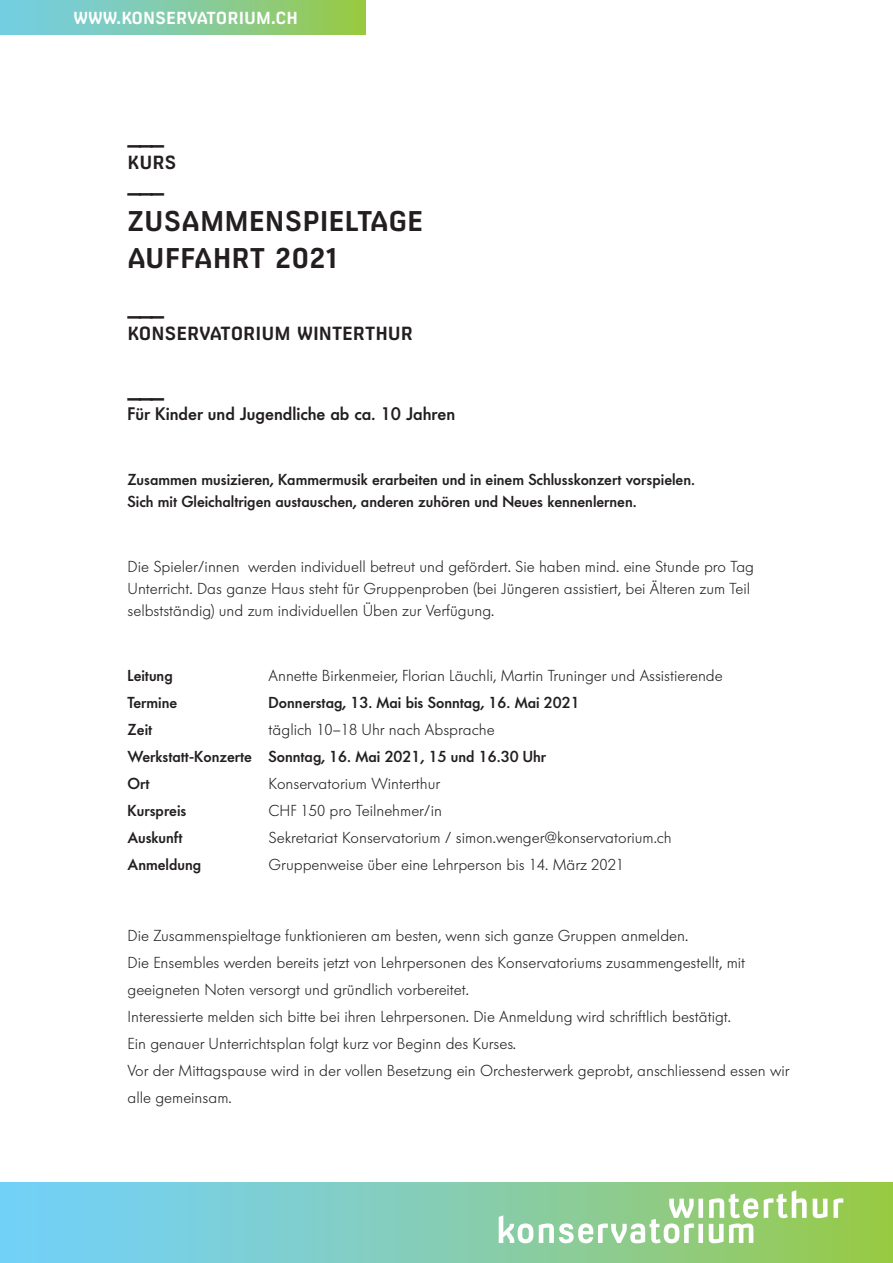
<style>
.page{position:relative;width:893px;height:1263px;background:#fff}
.page>*{position:absolute;margin:0;border:0;box-sizing:border-box;transform-origin:0 0}
.t1{font:700 27px "Milibus Rg";color:#231f20}
.Strich{font:700 22.5px "Milibus Rg";color:#231f20}
.Untertitel{font:700 22.5px "Milibus Rg";color:#231f20}
.Untertitel-2{font:500 18px "Futura BQ";color:#231f20}
.Titel_klein{font:700 18px "Milibus Rg";color:#231f20}
.t2{font:700 16.5px "Milibus Rg";color:#fff}
.Untertitel-3{font:300 15.75px/27px "Futura BQ";color:#231f20}
.Untertitel-4{font:500 15.75px "Futura BQ";color:#231f20}
</style>
<div class="page">
<div style="left:0;top:0;width:365px;height:34px;background:linear-gradient(to right,#72ceef,#98c94b)"></div>
<svg style="left:0;top:1182px;width:893px;height:81px;background:#82cdba"></svg>
<svg style="left:499px;top:1190px;width:344px;height:53px"></svg>
<p class="t2" style="left:74px;top:8px;width:226px">WWW.KONSERVATORIUM.CH</p>
<p class="Strich" style="left:128px;top:123px;width:38px">___</p>
<p class="Titel_klein" style="left:128px;top:152px;width:50px">KURS</p>
<p class="Strich" style="left:128px;top:171px;width:38px">___</p>
<p class="t1" style="left:128px;top:205px;width:297px">ZUSAMMENSPIELTAGE</p>
<p class="t1" style="left:128px;top:242px;width:211px">AUFFAHRT 2021</p>
<p class="Strich" style="left:128px;top:294px;width:38px">___</p>
<p class="Titel_klein" style="left:128px;top:323px;width:287px">KONSERVATORIUM WINTERTHUR</p>
<p class="Untertitel" style="left:128px;top:376px;width:38px">___</p>
<p class="Untertitel-2" style="left:128px;top:402px;width:329px">Für Kinder und Jugendliche ab ca. 10 Jahren</p>
<p class="Untertitel-4" style="left:128px;top:470px;width:569px">Zusammen musizieren, Kammermusik erarbeiten und in einem Schlusskonzert vorspielen.</p>
<p class="Untertitel-4" style="left:128px;top:491px;width:511px">Sich mit Gleichaltrigen austauschen, anderen zuhören und Neues kennenlernen.</p>
<p class="Untertitel-3" style="left:128px;top:553px;width:628px">Die Spieler/innen werden individuell betreut und gefördert. Sie haben mind. eine Stunde pro Tag</p>
<p class="Untertitel-3" style="left:128px;top:575px;width:624px">Unterricht. Das ganze Haus steht für Gruppenproben (bei Jüngeren assistiert, bei Älteren zum Teil</p>
<p class="Untertitel-3" style="left:128px;top:597px;width:368px">selbstständig) und zum individuellen Üben zur Verfügung.</p>
<p class="Untertitel-4" style="left:128px;top:665px;width:47px">Leitung</p>
<p class="Untertitel-3" style="left:269px;top:662px;width:456px">Annette Birkenmeier, Florian Läuchli, Martin Truninger und Assistierende</p>
<p class="Untertitel-4" style="left:128px;top:692px;width:51px">Termine</p>
<p class="Untertitel-4" style="left:269px;top:692px;width:313px">Donnerstag, 13. Mai bis Sonntag, 16. Mai 2021</p>
<p class="Untertitel-4" style="left:128px;top:719px;width:26px">Zeit</p>
<p class="Untertitel-3" style="left:269px;top:716px;width:228px">täglich 10–18 Uhr nach Absprache</p>
<p class="Untertitel-4" style="left:128px;top:746px;width:420px">Werkstatt-Konzerte Sonntag, 16. Mai 2021, 15 und 16.30 Uhr</p>
<p class="Untertitel-4" style="left:128px;top:773px;width:24px">Ort</p>
<p class="Untertitel-3" style="left:269px;top:770px;width:173px">Konservatorium Winterthur</p>
<p class="Untertitel-4" style="left:128px;top:800px;width:60px">Kurspreis</p>
<p class="Untertitel-3" style="left:269px;top:797px;width:175px">CHF 150 pro Teilnehmer/in</p>
<p class="Untertitel-4" style="left:128px;top:827px;width:56px">Auskunft</p>
<p class="Untertitel-3" style="left:269px;top:824px;width:405px">Sekretariat Konservatorium / simon.wenger@konservatorium.ch</p>
<p class="Untertitel-4" style="left:128px;top:854px;width:75px">Anmeldung</p>
<p class="Untertitel-3" style="left:269px;top:851px;width:357px">Gruppenweise über eine Lehrperson bis 14. März 2021</p>
<p class="Untertitel-3" style="left:128px;top:922px;width:562px">Die Zusammenspieltage funktionieren am besten, wenn sich ganze Gruppen anmelden.</p>
<p class="Untertitel-3" style="left:128px;top:949px;width:619px">Die Ensembles werden bereits jetzt von Lehrpersonen des Konservatoriums zusammengestellt, mit</p>
<p class="Untertitel-3" style="left:128px;top:976px;width:343px">geeigneten Noten versorgt und gründlich vorbereitet.</p>
<p class="Untertitel-3" style="left:128px;top:1003px;width:605px">Interessierte melden sich bitte bei ihren Lehrpersonen. Die Anmeldung wird schriftlich bestätigt.</p>
<p class="Untertitel-3" style="left:128px;top:1030px;width:390px">Ein genauer Unterrichtsplan folgt kurz vor Beginn des Kurses.</p>
<p class="Untertitel-3" style="left:128px;top:1057px;width:663px">Vor der Mittagspause wird in der vollen Besetzung ein Orchesterwerk geprobt, anschliessend essen wir alle gemeinsam.</p>
</div>
